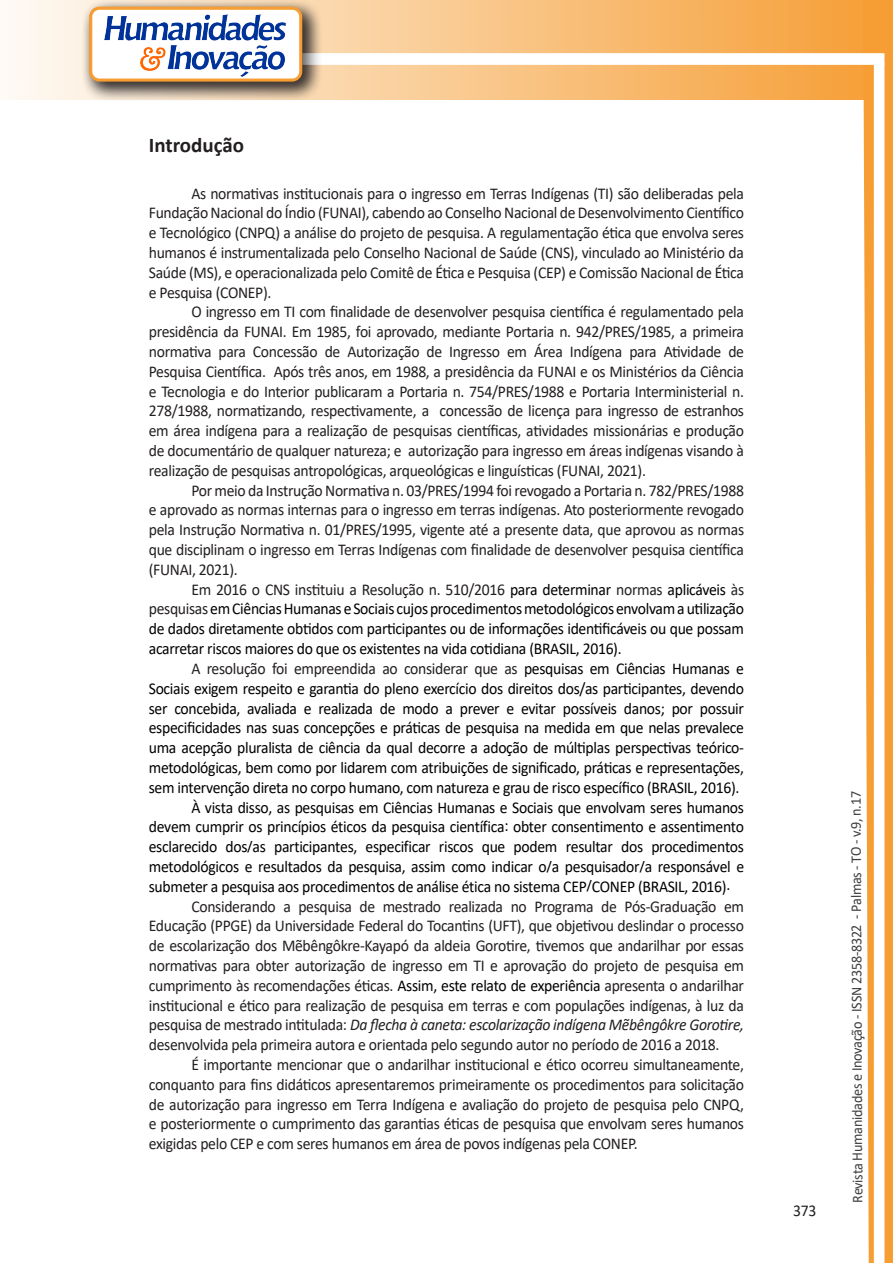
<style>
.page{position:relative;width:893px;height:1263px;background:#fff}
.page>*{position:absolute;margin:0;border:0;box-sizing:border-box;transform-origin:0 0}
.Titulo_2{font:700 21px "Calibri";color:#231f20}
.texto{font:16.5px/19.8px "Calibri";letter-spacing:-.02em;color:#231f20;text-align:justify;scale:.95 1}
.texto-2{font:16.5px/19.8px "Calibri";letter-spacing:-.02em;color:#000;text-align:justify;scale:.95 1}
.t1{font:15px "Calibri";letter-spacing:-.025em;color:#3e3e3f;scale:.95 1}
.s1{color:#231f20}
.s2{color:#000}
.s3{font-style:italic}
</style>
<div class="page">
<svg style="left:5px;top:0;width:858px;height:100px;background:#f9c484"></svg>
<div style="left:302px;top:53px;width:582px;height:12px;background:#fff;border:2px solid #fff"></div>
<svg style="left:863px;top:0;width:30px;height:1263px"></svg>
<div style="left:81px;top:0;width:241px;height:102px;background:#231f20;opacity:.75"></div>
<div style="left:91px;top:8px;width:210px;height:72px;background:#fff;border-radius:9px"></div>
<img style="left:104px;top:14px;width:181px;height:62px">
<div style="left:89px;top:7px;width:213px;height:75px;border:3px solid #f69e34;border-radius:9px"></div>
<p class="Titulo_2" style="left:149px;top:130px;width:97px">Introdução</p>
<p class="texto" style="left:149px;top:183px;width:628px;text-indent:43px">As normativas institucionais para o ingresso em Terras Indígenas (TI) são deliberadas pela Fundação Nacional do Índio (FUNAI), cabendo ao Conselho Nacional de Desenvolvimento Científico e Tecnológico (CNPQ) a análise do projeto de pesquisa. A regulamentação ética que envolva seres humanos é instrumentalizada pelo Conselho Nacional de Saúde (CNS), vinculado ao Ministério da Saúde (MS), e operacionalizada pelo Comitê de Ética e Pesquisa (CEP) e Comissão Nacional de Ética e Pesquisa (CONEP).</p>
<p class="texto" style="left:149px;top:302px;width:628px;text-indent:43px">O ingresso em TI com finalidade de desenvolver pesquisa científica é regulamentado pela presidência da FUNAI. Em 1985, foi aprovado, mediante Portaria n. 942/PRES/1985, a primeira normativa para Concessão de Autorização de Ingresso em Área Indígena para Atividade de Pesquisa Científica. Após três anos, em 1988, a presidência da FUNAI e os Ministérios da Ciência e Tecnologia e do Interior publicaram a Portaria n. 754/PRES/1988 e Portaria Interministerial n.<br>278/1988, normatizando, respectivamente, a concessão de licença para ingresso de estranhos em área indígena para a realização de pesquisas científicas, atividades missionárias e produção de documentário de qualquer natureza; e autorização para ingresso em áreas indígenas visando à realização de pesquisas antropológicas, arqueológicas e linguísticas (FUNAI, 2021).</p>
<p class="texto" style="left:149px;top:480px;width:628px;text-indent:43px">Por meio da Instrução Normativa n. 03/PRES/1994 foi revogado a Portaria n. 782/PRES/1988 e aprovado as normas internas para o ingresso em terras indígenas. Ato posteriormente revogado pela Instrução Normativa n. 01/PRES/1995, vigente até a presente data, que aprovou as normas que disciplinam o ingresso em Terras Indígenas com finalidade de desenvolver pesquisa científica (FUNAI, 2021).</p>
<p class="texto-2" style="left:149px;top:579px;width:628px;text-indent:43px"><span class="s1">Em 2016 o CNS instituiu a Resolução n. 510/2016</span> para determinar <span class="s1">normas</span> aplicáveis <span class="s1">às pesquisas</span> em Ciências Humanas e Sociais cujos procedimentos metodológicos envolvam a utilização de dados diretamente obtidos com participantes ou de informações identificáveis ou que possam acarretar riscos maiores do que os existentes na vida cotidiana (BRASIL, 2016).</p>
<p class="texto-2" style="left:149px;top:658px;width:628px;text-indent:43px"><span class="s1">A resolução foi empreendida ao considerar que as</span> pesquisas em Ciências Humanas e Sociais exigem respeito e garantia do pleno exercício dos direitos dos/as participantes, devendo ser concebida, avaliada e realizada de modo a prever e evitar possíveis danos; por possuir especificidades nas suas concepções e práticas de pesquisa na medida em que nelas prevalece uma acepção pluralista de ciência da qual decorre a adoção de múltiplas perspectivas teórico&shy;metodológicas, bem como por lidarem com atribuições de significado, práticas e representações, sem intervenção direta no corpo humano, com natureza e grau de risco específico (BRASIL, 2016).</p>
<p class="texto-2" style="left:149px;top:797px;width:628px;text-indent:43px">À vista disso, as pesquisas em Ciências Humanas e Sociais que envolvam seres humanos devem cumprir os princípios éticos da pesquisa científica: obter consentimento e assentimento esclarecido dos/as participantes, especificar riscos que podem resultar dos procedimentos metodológicos e resultados da pesquisa, assim como indicar o/a pesquisador/a responsável e submeter a pesquisa aos procedimentos de análise ética no sistema CEP/CONEP (BRASIL, 2016).</p>
<p class="texto" style="left:149px;top:896px;width:628px;text-indent:43px">Considerando a pesquisa de mestrado realizada no Programa de Pós-Graduação em Educação (PPGE) da Universidade Federal do Tocantins (UFT), que objetivou deslindar o processo de escolarização dos Mẽbêngôkre-Kayapó da aldeia Gorotire, tivemos que andarilhar por essas normativas para obter autorização de ingresso em TI e aprovação do projeto de pesquisa em cumprimento às recomendações éticas. <span class="s2">Assim, este relato de experiência</span> apresenta o andarilhar institucional e ético para realização de pesquisa em terras e com populações indígenas, à luz da pesquisa de mestrado intitulada: <span class="s3">Da flecha à caneta: escolarização indígena Mẽbêngôkre Gorotire, </span>desenvolvida pela primeira autora e orientada pelo segundo autor no período de 2016 a 2018.</p>
<p class="texto" style="left:149px;top:1054px;width:628px;text-indent:43px">É importante mencionar que o andarilhar institucional e ético ocorreu simultaneamente, conquanto para fins didáticos apresentaremos primeiramente os procedimentos para solicitação de autorização para ingresso em Terra Indígena e avaliação do projeto de pesquisa pelo CNPQ, e posteriormente o cumprimento das garantias éticas de pesquisa que envolvam seres humanos exigidas pelo CEP e com seres humanos em área de povos indígenas pela CONEP.</p>
<p class="texto" style="left:793px;top:1200px;width:26px">373</p>
<p class="t1" style="left:846px;top:1203px;width:435px;rotate:-90deg">Revista Humanidades e Inovação - ISSN 2358-8322 - Palmas - TO - v.9, n.17</p>
</div>
